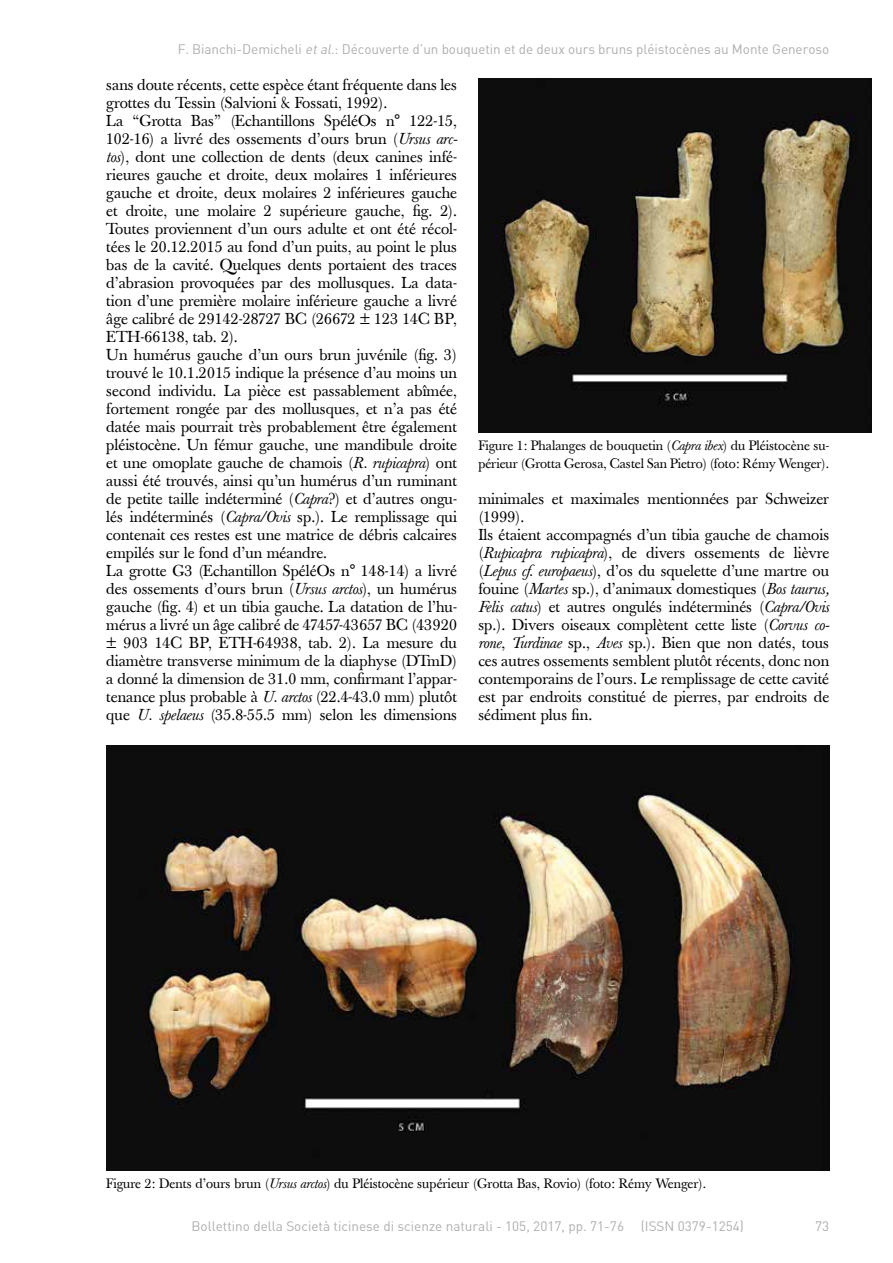
<style>
.page{position:relative;width:893px;height:1263px;background:#fff}
.page>*{position:absolute;margin:0;border:0;box-sizing:border-box;transform-origin:0 0}
.t1{font:15.75px/18px "Baskerville";color:#000}
.t2{font:13.5px/18px "Baskerville";color:#000}
.t3{font:13.5px "DIN Bek";letter-spacing:-.005em;color:#aeaeae}
.s1{font-style:italic}
</style>
<div class="page">
<img style="left:478px;top:79px;width:394px;height:353px">
<img style="left:106px;top:745px;width:723px;height:425px">
<p class="t3" style="left:178px;top:41px;width:653px">F. Bianchi-Demicheli <span class="s1">etal.</span>: Découverte d’un bouquetin et de deux ours bruns pléistocènes au Monte Generoso</p>
<p class="t1" style="left:106px;top:76px;width:353px">sans doute récents, cette espèce étant fréquente dans les grottes du Tessin (Salvioni &amp; Fossati, 1992).<br>La “Grotta Bas” (Echantillons SpéléOs n° 122-15, 102-16) a livré des ossements d’ours brun (<span class="s1">Ursus arc&shy;tos</span>), dont une collection de dents (deux canines infé&shy;rieures gauche et droite, deux molaires 1 inférieures gauche et droite, deux molaires 2 inférieures gauche et droite, une molaire 2 supérieure gauche, fig. 2).<br>Toutes proviennent d’un ours adulte et ont été récol&shy;tées le 20.12.2015 au fond d’un puits, au point le plus bas de la cavité. Quelques dents portaient des traces d’abrasion provoquées par des mollusques. La data&shy;tion d’une première molaire inférieure gauche a livré âge calibré de 29142-28727 BC (26672 ± 123 14C BP, ETH-66138, tab. 2).<br>Un humérus gauche d’un ours brun juvénile (fig. 3) trouvé le 10.1.2015 indique la présence d’au moins un second individu. La pièce est passablement abîmée, fortement rongée par des mollusques, et n’a pas été datée mais pourrait très probablement être également pléistocène. Un fémur gauche, une mandibule droite et une omoplate gauche de chamois (<span class="s1">R. rupicapra</span>) ont aussi été trouvés, ainsi qu’un humérus d’un ruminant de petite taille indéterminé (<span class="s1">Capra</span>?) et d’autres ongu&shy;lés indéterminés (<span class="s1">Capra/Ovis</span> sp.). Le remplissage qui contenait ces restes est une matrice de débris calcaires empilés sur le fond d’un méandre.<br>La grotte G3 (Echantillon SpéléOs n° 148-14) a livré des ossements d’ours brun (<span class="s1">Ursus arctos</span>), un humérus gauche (fig. 4) et un tibia gauche. La datation de l’hu&shy;mérus a livré un âge calibré de 47457-43657 BC (43920 ± 903 14C BP, ETH-64938, tab. 2). La mesure du diamètre transverse minimum de la diaphyse (DTmD) a donné la dimension de 31.0 mm, confirmant l’appar&shy;tenance plus probable à <span class="s1">U. arctos</span> (22.4-43.0 mm) plutôt que <span class="s1">U. spelaeus</span> (35.8-55.5 mm) selon les dimensions</p>
<p class="t2" style="left:478px;top:437px;width:352px">Figure 1: Phalanges de bouquetin (<span class="s1">Capra ibex</span>) du Pléistocène su&shy;périeur (Grotta Gerosa, Castel San Pietro) (foto: Rémy Wenger).</p>
<p class="t1" style="left:478px;top:490px;width:353px">minimales et maximales mentionnées par Schweizer (1999).<br>Ils étaient accompagnés d’un tibia gauche de chamois (<span class="s1">Rupicapra rupicapra</span>), de divers ossements de lièvre (<span class="s1">Lepus cf. europaeus</span>), d’os du squelette d’une martre ou fouine (<span class="s1">Martes</span> sp.), d’animaux domestiques (<span class="s1">Bos taurus, Felis catus</span>) et autres ongulés indéterminés (<span class="s1">Capra/Ovis </span>sp.). Divers oiseaux complètent cette liste (<span class="s1">Corvus co&shy;rone</span>, <span class="s1">Turdinae</span> sp., <span class="s1">Aves</span> sp.). Bien que non datés, tous ces autres ossements semblent plutôt récents, donc non contemporains de l’ours. Le remplissage de cette cavité est par endroits constitué de pierres, par endroits de sédiment plus fin.</p>
<p class="t2" style="left:106px;top:1175px;width:601px">Figure 2: Dents d’ours brun (<span class="s1">Ursus arctos</span>) du Pléistocène supérieur (Grotta Bas, Rovio) (foto: Rémy Wenger).</p>
<p class="t3" style="left:192px;top:1217px;width:554px">Bollettino della Società ticinese di scienze naturali - 105, 2017, pp. 71-76 (ISSN 0379-1254)</p>
<p class="t3" style="left:815px;top:1217px;width:16px">73</p>
</div>
